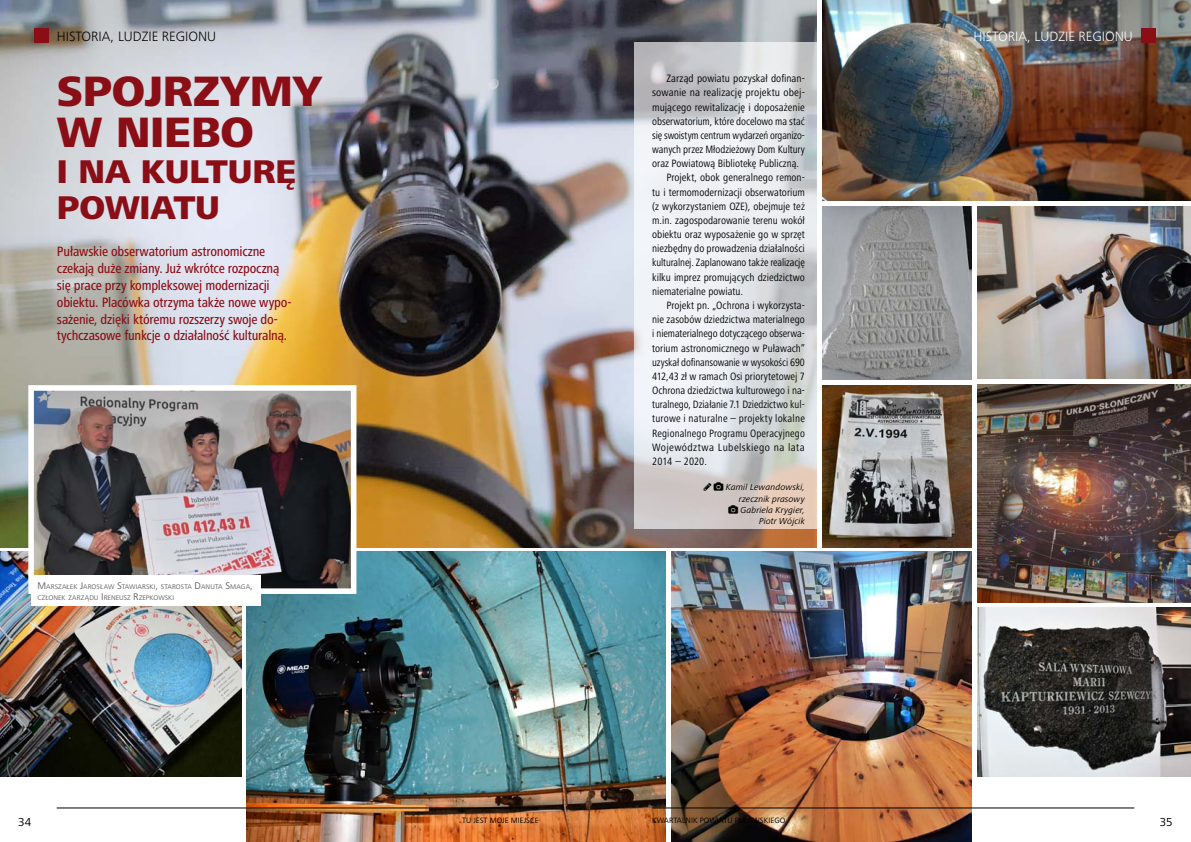
<style>
.page{position:relative;width:1191px;height:842px;background:#fff}
.page>*{position:absolute;margin:0;border:0;box-sizing:border-box;transform-origin:0 0}
.t1{font:800 44px/41px "Frutiger Next";color:#8a0e16}
.t2{font:800 34px/36px "Frutiger Next";letter-spacing:-.01em;color:#8a0e16}
.t3{font:500 condensed 14px/16.8px "Frutiger Next";letter-spacing:-.015em;color:#8a0e16}
.t4{font:300 14px "Frutiger Next";color:#000}
.t5{font:300 14px "Frutiger Next";color:#fff}
.t6{font:12px "Frutiger Next";color:#000}
.t7{font:condensed 11px "Frutiger Next";color:#000}
.t8{font:condensed 11px "Frutiger Next";color:#000;scale:.96 1}
.t9{font:condensed 11px "Frutiger Next";color:#000;scale:1.04 1}
.t10{font:italic 9px/11.3px "Frutiger Next";letter-spacing:.01em;color:#000;text-align:right}
.t11{font:8px "Frutiger Next";color:#000}
.t12{font:7px/11px "Frutiger Next";letter-spacing:.01em;color:#646363}
.s1{font-size:10px}
</style>
<div class="page">
<img style="left:0;top:0;width:817px;height:547px">
<img style="left:0;top:552px;width:241px;height:225px">
<img style="left:247px;top:552px;width:418px;height:290px">
<img style="left:35px;top:392px;width:314px;height:195px">
<div style="left:28px;top:385px;width:328px;height:209px;border:6px solid #fff"></div>
<svg style="left:634px;top:43px;width:212px;height:486px"></svg>
<img style="left:671px;top:552px;width:300px;height:290px">
<img style="left:822px;top:0;width:369px;height:200px">
<img style="left:977px;top:384px;width:214px;height:218px">
<img style="left:977px;top:206px;width:214px;height:173px">
<img style="left:977px;top:608px;width:214px;height:169px">
<img style="left:822px;top:206px;width:149px;height:173px">
<img style="left:822px;top:385px;width:149px;height:162px">
<div style="left:32px;top:575px;width:229px;height:30px;background:#fff"></div>
<hr style="left:57px;top:808px;width:482px;height:1px;background:#000">
<hr style="left:652px;top:808px;width:482px;height:1px;background:#000">
<div style="left:1141px;top:28px;width:14px;height:15px;background:#8a0e16"></div>
<div style="left:34px;top:28px;width:14px;height:15px;background:#8a0e16"></div>
<svg style="left:704px;top:483px;width:19px;height:8px"></svg>
<svg style="left:728px;top:505px;width:10px;height:9px"></svg>
<p class="t4" style="left:57px;top:28px;width:161px">HISTORIA, LUDZIE REGIONU</p>
<p class="t5" style="left:973px;top:28px;width:161px">HISTORIA, LUDZIE REGIONU</p>
<h1 class="t1" style="left:57px;top:71px;width:267px">SPOJRZYMY<br>W NIEBO</h1>
<h2 class="t2" style="left:57px;top:154px;width:241px">I NA KULTURĘ<br>POWIATU</h2>
<p class="t3" style="left:57px;top:243px;width:236px">Puławskie obserwatorium astronomiczne czekają duże zmiany. Już wkrótce rozpoczną się prace przy kompleksowej modernizacji obiektu. Placówka otrzyma także nowe wypo&shy;sażenie, dzięki któremu rozszerzy swoje do&shy;tychczasowe funkcje o działalność kulturalną.</p>
<p class="t12" style="left:37px;top:581px;width:217px"><span class="s1">M</span> ARSZAŁEK <span class="s1">J</span>AROSŁAW <span class="s1">S</span>TAWIARSKI<span class="s1">,</span> STAROSTA <span class="s1">D</span>ANUTA <span class="s1">S</span>MAGA<span class="s1">,<br></span>CZŁONEK ZARZĄDU <span class="s1">I</span> RENEUSZ <span class="s1">R</span>ZEPKOWSKI</p>
<p class="t7" style="left:666px;top:72px;width:140px">Zarząd powiatu pozyskał dofinan-</p>
<p class="t9" style="left:652px;top:86px;width:148px">sowanie na realizację projektu obej-</p>
<p class="t7" style="left:652px;top:101px;width:154px">mującego rewitalizację i doposażenie</p>
<p class="t7" style="left:652px;top:115px;width:154px">obserwatorium, które docelowo ma stać</p>
<p class="t8" style="left:652px;top:129px;width:160px">się swoistym centrum wydarzeń organizo-</p>
<p class="t7" style="left:652px;top:143px;width:154px">wanych przez Młodzieżowy Dom Kultury</p>
<p class="t7" style="left:652px;top:157px;width:148px">oraz Powiatową Bibliotekę Publiczną.</p>
<p class="t7" style="left:666px;top:171px;width:140px">Projekt, obok generalnego remon-</p>
<p class="t7" style="left:652px;top:186px;width:154px">tu i termomodernizacji obserwatorium</p>
<p class="t7" style="left:652px;top:200px;width:154px">(z wykorzystaniem OZE), obejmuje też</p>
<p class="t7" style="left:652px;top:214px;width:154px">m.in. zagospodarowanie terenu wokół</p>
<p class="t7" style="left:652px;top:228px;width:154px">obiektu oraz wyposażenie go w sprzęt</p>
<p class="t7" style="left:652px;top:242px;width:154px">niezbędny do prowadzenia działalności</p>
<p class="t8" style="left:652px;top:257px;width:160px">kulturalnej. Zaplanowano także realizację</p>
<p class="t7" style="left:652px;top:271px;width:154px">kilku imprez promujących dziedzictwo</p>
<p class="t7" style="left:652px;top:285px;width:92px">niematerialne powiatu.</p>
<p class="t7" style="left:666px;top:299px;width:140px">Projekt pn. „Ochrona i wykorzysta-</p>
<p class="t7" style="left:652px;top:313px;width:154px">nie zasobów dziedzictwa materialnego</p>
<p class="t7" style="left:652px;top:327px;width:154px">i niematerialnego dotyczącego obserwa-</p>
<p class="t7" style="left:652px;top:342px;width:154px">torium astronomicznego w Puławach”</p>
<p class="t8" style="left:652px;top:356px;width:160px">uzyskał dofinansowanie w wysokości 690</p>
<p class="t7" style="left:652px;top:370px;width:154px">412,43 zł w ramach Osi priorytetowej 7</p>
<p class="t7" style="left:652px;top:384px;width:154px">Ochrona dziedzictwa kulturowego i na-</p>
<p class="t7" style="left:652px;top:398px;width:154px">turalnego, Działanie 7.1 Dziedzictwo kul-</p>
<p class="t7" style="left:652px;top:412px;width:154px">turowe i naturalne – projekty lokalne</p>
<p class="t7" style="left:652px;top:427px;width:154px">Regionalnego Programu Operacyjnego</p>
<p class="t9" style="left:652px;top:441px;width:148px">Województwa Lubelskiego na lata</p>
<p class="t7" style="left:652px;top:455px;width:56px">2014 – 2020.</p>
<p class="t10" style="left:726px;top:482px;width:80px">Kamil Lewandowski, rzecznik prasowy<br>Gabriela Krygier,<br>Piotr Wójcik</p>
<p class="t6" style="left:18px;top:815px;width:15px">34</p>
<p class="t11" style="left:462px;top:816px;width:78px">TU JEST MOJE MIEJSCE</p>
<p class="t11" style="left:652px;top:816px;width:135px">KWARTALNIK POWIATU PUŁAWSKIEGO</p>
<p class="t6" style="left:1159px;top:815px;width:15px">35</p>
</div>
